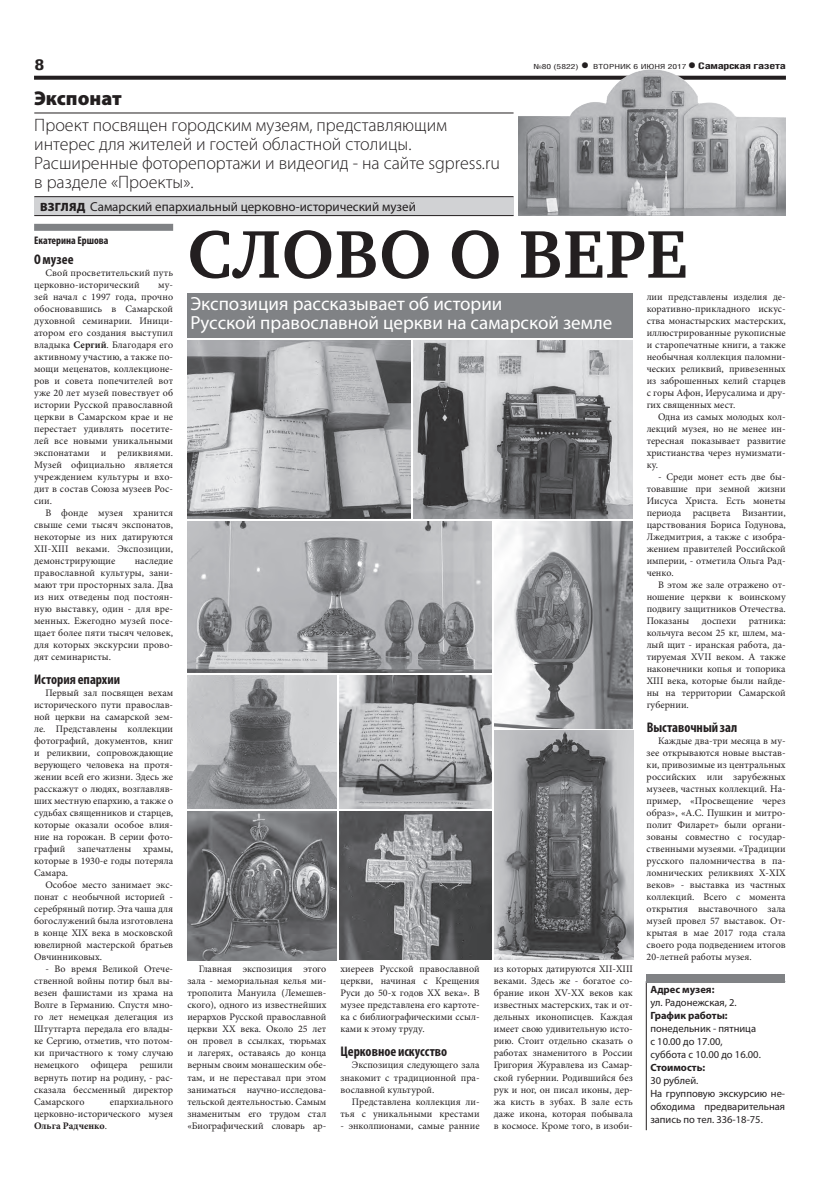
<style>
.page{position:relative;width:820px;height:1191px;background:#fff}
.page>*{position:absolute;margin:0;border:0;box-sizing:border-box;transform-origin:0 0}
.ЗАГОЛОВОК{font:700 69px "Charter C";letter-spacing:.01em;color:#231f20}
.рубрика{font:900 20px "Myriad Pro";color:#231f20}
.ПОДЗАГОЛОВОК{font:19px/19px "Myriad Pro";color:#fff}
.круглый_стол_тема{font:300 18px/19px "Myriad Pro";color:#231f20}
.t1{font:700 15px "Helios Cond";color:#231f20;scale:1.4 1}
.ЗАГ_в_ТЕКСТЕ{font:700 condensed 14px "Myriad Pro";color:#231f20}
.РУБРИКА{font:13px "Myriad Pro";color:#231f20}
.АВТОР_чб{font:700 condensed 11px "Myriad Pro";color:#231f20}
.Обычный{font:10.5px/13px "Myriad Pro";color:#231f20}
.Обычный-2{font:700 10.5px/13px "Myriad Pro";color:#231f20}
.Обычный-3{font:10px/12px "Minion Pro";color:#231f20;text-align:justify}
.t2{font:700 9px "Helios Cond";letter-spacing:-.02em;color:#231f20;scale:1.4 1}
.t3{font:7px "Helios Cond";color:#231f20;scale:1.4 1}
.s1{font-weight:700;font-size:16px}
.s2{font-size:16px}
.s3{font-weight:900;font-size:12px}
.s4{font-weight:700}
.s5{font-weight:400}
</style>
<div class="page">
<svg style="left:34px;top:76px;width:484px;height:4px;background:#322f2f"></svg>
<div style="left:34px;top:224px;width:139px;height:7px;background:#808285"></div>
<hr style="left:34px;top:113px;width:479px;height:1px;background:#231f20">
<div style="left:34px;top:197px;width:479px;height:18px;background:#d1d2d4"></div>
<hr style="left:34px;top:196px;width:479px;height:1px;background:#231f20">
<hr style="left:34px;top:215px;width:479px;height:1px;background:#231f20">
<div style="left:187px;top:293px;width:445px;height:44px;background:#808285"></div>
<svg style="left:645px;top:981px;width:140px;height:149px"></svg>
<div style="left:646px;top:973px;width:138px;height:9px;background:#808285"></div>
<img style="left:413px;top:340px;width:219px;height:179px">
<img style="left:187px;top:340px;width:223px;height:179px">
<img style="left:494px;top:731px;width:138px;height:229px">
<img style="left:187px;top:522px;width:304px;height:150px">
<img style="left:339px;top:811px;width:152px;height:149px">
<img style="left:187px;top:675px;width:149px;height:133px">
<img style="left:494px;top:522px;width:138px;height:206px">
<img style="left:187px;top:811px;width:149px;height:149px">
<img style="left:339px;top:675px;width:152px;height:133px">
<img style="left:518px;top:69px;width:267px;height:146px">
<p class="t1" style="left:34px;top:55px;width:9px">8</p>
<p class="t3" style="left:533px;top:63px;width:111px">№80 (5822) <span class="s1">•</span> ВТОРНИК 6 ИЮНЯ 2017</p>
<p class="t2" style="left:687px;top:61px;width:72px"><span class="s2">•</span> Самарская газета</p>
<p class="рубрика" style="left:34px;top:87px;width:89px">Экспонат</p>
<p class="круглый_стол_тема" style="left:34px;top:116px;width:467px">Проект посвящен городским музеям, представляющим интерес для жителей и гостей областной столицы.<br>Расширенные фоторепортажи и видеогид - на сайте sgpress.ru в разделе «Проекты».</p>
<p class="ЗАГОЛОВОК" style="left:187px;top:216px;width:501px">СЛОВО О ВЕРЕ</p>
<p class="Обычный-3" style="left:646px;top:291px;width:140px">лии представлены изделия де&shy;коративно-прикладного искус&shy;ства монастырских мастерских, иллюстрированные рукописные и старопечатные книги, а также необычная коллекция паломни&shy;ческих реликвий, привезенных из заброшенных келий старцев с горы Афон, Иерусалима и дру&shy;гих священных мест.</p>
<p class="Обычный-3" style="left:646px;top:411px;width:140px;text-indent:11px">Одна из самых молодых кол&shy;лекций музея, но не менее ин&shy;тересная показывает развитие христианства через нумизмати&shy;ку.</p>
<p class="Обычный-3" style="left:646px;top:471px;width:140px;text-indent:11px">- Среди монет есть две бы&shy;товавшие при земной жизни Иисуса Христа. Есть монеты периода расцвета Византии, царствования Бориса Годунова, Лжедмитрия, а также с изобра&shy;жением правителей Российской империи, - отметила Ольга Рад&shy;ченко.</p>
<p class="Обычный-3" style="left:646px;top:579px;width:140px;text-indent:11px">В этом же зале отражено от&shy;ношение церкви к воинскому подвигу защитников Отечества.<br>Показаны</p>
<p class="РУБРИКА" style="left:40px;top:199px;width:377px"><span class="s3">ВЗГЛЯД</span> Самарский епархиальный церковно-исторический музей</p>
<p class="АВТОР_чб" style="left:34px;top:234px;width:76px">Екатерина Ершова</p>
<p class="ЗАГ_в_ТЕКСТЕ" style="left:34px;top:251px;width:41px">О музее</p>
<p class="Обычный-3" style="left:34px;top:267px;width:140px;text-indent:11px">Свой просветительский путь церковно-исторический</p>
<p class="Обычный-3" style="left:34px;top:279px;width:140px;text-indent:124px">му&shy;зей начал с 1997 года, прочно обосновавшись в Самарской духовной семинарии. Иници&shy;атором его создания выступил владыка <span class="s4">Сергий</span>. Благодаря его активному участию, а также по&shy;мощи меценатов, коллекционе&shy;ров и совета попечителей вот уже 20 лет музей повествует об истории Русской православной церкви в Самарском крае и не перестает удивлять посетите&shy;лей все новыми уникальными экспонатами и реликвиями.<br>Музей официально является учреждением культуры и вхо&shy;дит в состав Союза музеев Рос&shy;сии.</p>
<p class="Обычный-3" style="left:34px;top:507px;width:140px;text-indent:11px">В фонде музея хранится свыше семи тысяч экспонатов, некоторые из них датируются XII-XIII веками. Экспозиции, демонстрирующие</p>
<p class="ПОДЗАГОЛОВОК" style="left:190px;top:294px;width:423px">Экспозиция рассказывает об истории<br>Русской православной церкви на самарской земле</p>
<p class="Обычный-3" style="left:34px;top:555px;width:140px;text-indent:100px">наследие православной культуры, зани&shy;мают три просторных зала. Два из них отведены под постоян&shy;ную выставку, один - для вре&shy;менных. Ежегодно музей посе&shy;щает более пяти тысяч человек, для которых экскурсии прово&shy;дят семинаристы.</p>
<p class="ЗАГ_в_ТЕКСТЕ" style="left:34px;top:671px;width:88px">История епархии</p>
<p class="Обычный-3" style="left:34px;top:687px;width:140px;text-indent:11px">Первый зал посвящен вехам исторического пути православ&shy;ной церкви на самарской зем&shy;ле. Представлены коллекции фотографий, документов, книг и реликвии, сопровождающие верующего человека на протя&shy;жении всей его жизни. Здесь же расскажут о людях, возглавляв&shy;ших местную епархию, а также о судьбах священников и старцев, которые оказали особое влия&shy;ние на горожан. В серии фото&shy;графий запечатлены храмы, которые в 1930-е годы потеряла Самара.</p>
<p class="Обычный-3" style="left:34px;top:879px;width:140px;text-indent:11px">Особое место занимает экс&shy;понат с необычной историей - серебряный потир. Эта чаша для богослужений была изготовлена в конце XIX века в московской ювелирной мастерской братьев Овчинниковых.</p>
<p class="Обычный-3" style="left:34px;top:963px;width:140px;text-indent:11px">- Во время Великой Отече&shy;ственной войны потир был вы&shy;везен фашистами из храма на Волге в Германию. Спустя мно&shy;го лет немецкая делегация из Штутгарта передала его влады&shy;ке Сергию, отметив, что потом&shy;ки причастного к тому случаю немецкого офицера решили вернуть потир на родину, - рас&shy;сказала бессменный директор Самарского</p>
<p class="Обычный-3" style="left:646px;top:615px;width:140px;text-indent:102px">ратника: кольчуга весом 25 кг, шлем, ма&shy;лый щит - иранская работа, да&shy;тируемая XVII веком. А также наконечники копья и топорика XIII века, которые были найде&shy;ны на территории Самарской губернии.</p>
<p class="ЗАГ_в_ТЕКСТЕ" style="left:646px;top:719px;width:92px">Выставочный зал</p>
<p class="Обычный-3" style="left:646px;top:735px;width:140px;text-indent:11px">Каждые два-три месяца в му&shy;зее открываются новые выстав&shy;ки, привозимые из центральных российских или зарубежных музеев, частных коллекций. На&shy;пример, «Просвещение через образ», «А.С. Пушкин и митро&shy;полит Филарет» были органи&shy;зованы совместно с государ&shy;ственными музеями. «Традиции русского паломничества в па&shy;ломнических реликвиях X-XIX веков» - выставка из частных коллекций. Всего с момента открытия выставочного зала музей провел 57 выставок. От&shy;крытая в мае 2017 года стала своего рода подведением итогов 20-летней работы музея.</p>
<p class="Обычный-3" style="left:701px;top:615px;width:36px">доспехи</p>
<p class="Обычный-3" style="left:493px;top:963px;width:140px">из которых датируются XII-XIII веками. Здесь же - богатое со&shy;брание икон XV-XX веков как известных мастерских, так и от&shy;дельных иконописцев. Каждая имеет свою удивительную исто&shy;рию. Стоит отдельно сказать о работах знаменитого в России Григория Журавлева из Самар&shy;ской губернии. Родившийся без рук и ног, он писал иконы, дер&shy;жа кисть в зубах. В зале есть даже икона, которая побывала в космосе. Кроме того, в изоби-</p>
<p class="Обычный-3" style="left:187px;top:963px;width:140px;text-indent:11px">Главная экспозиция этого зала - мемориальная келья ми&shy;трополита Мануила (Лемешев&shy;ского), одного из известнейших иерархов Русской православной церкви ХХ века. Около 25 лет он провел в ссылках, тюрьмах и лагерях, оставаясь до конца верным своим монашеским обе&shy;там, и не переставал при этом заниматься научно-исследова&shy;тельской деятельностью. Самым знаменитым его трудом стал «Биографический словарь ар-</p>
<p class="Обычный-3" style="left:340px;top:963px;width:140px">хиереев Русской православной церкви, начиная с Крещения Руси до 50-х годов XX века». В музее представлена его картоте&shy;ка с библиографическими ссыл&shy;ками к этому труду.</p>
<p class="Обычный" style="left:650px;top:983px;width:88px"><span class="s4">Адрес музея:<br></span>ул. Радонежская, 2.</p>
<p class="Обычный" style="left:650px;top:1009px;width:112px"><span class="s4">График работы: </span>понедельник - пятница с 10.00 до 17.00, суббота с 10.00 до 16.00.</p>
<p class="Обычный-2" style="left:650px;top:1061px;width:56px">Стоимость:<br><span class="s5">30 рублей.</span></p>
<p class="Обычный" style="left:650px;top:1087px;width:136px;text-align:justify">На групповую экскурсию не&shy;обходима предварительная запись по тел. 336-18-75.</p>
<p class="ЗАГ_в_ТЕКСТЕ" style="left:340px;top:1043px;width:108px">Церковное искусство</p>
<p class="Обычный-3" style="left:340px;top:1059px;width:140px;text-indent:11px">Экспозиция следующего зала знакомит с традиционной пра&shy;вославной культурой.</p>
<p class="Обычный-3" style="left:340px;top:1095px;width:140px;text-align:right">Представлена коллекция ли&shy;тья с уникальными крестами</p>
<p class="Обычный-3" style="left:340px;top:1119px;width:140px">- энколпионами, самые ранние</p>
<p class="Обычный-3" style="left:34px;top:1095px;width:140px;text-indent:76px">епархиального церковно-исторического музея <span class="s4">Ольга Радченко</span>.</p>
</div>
